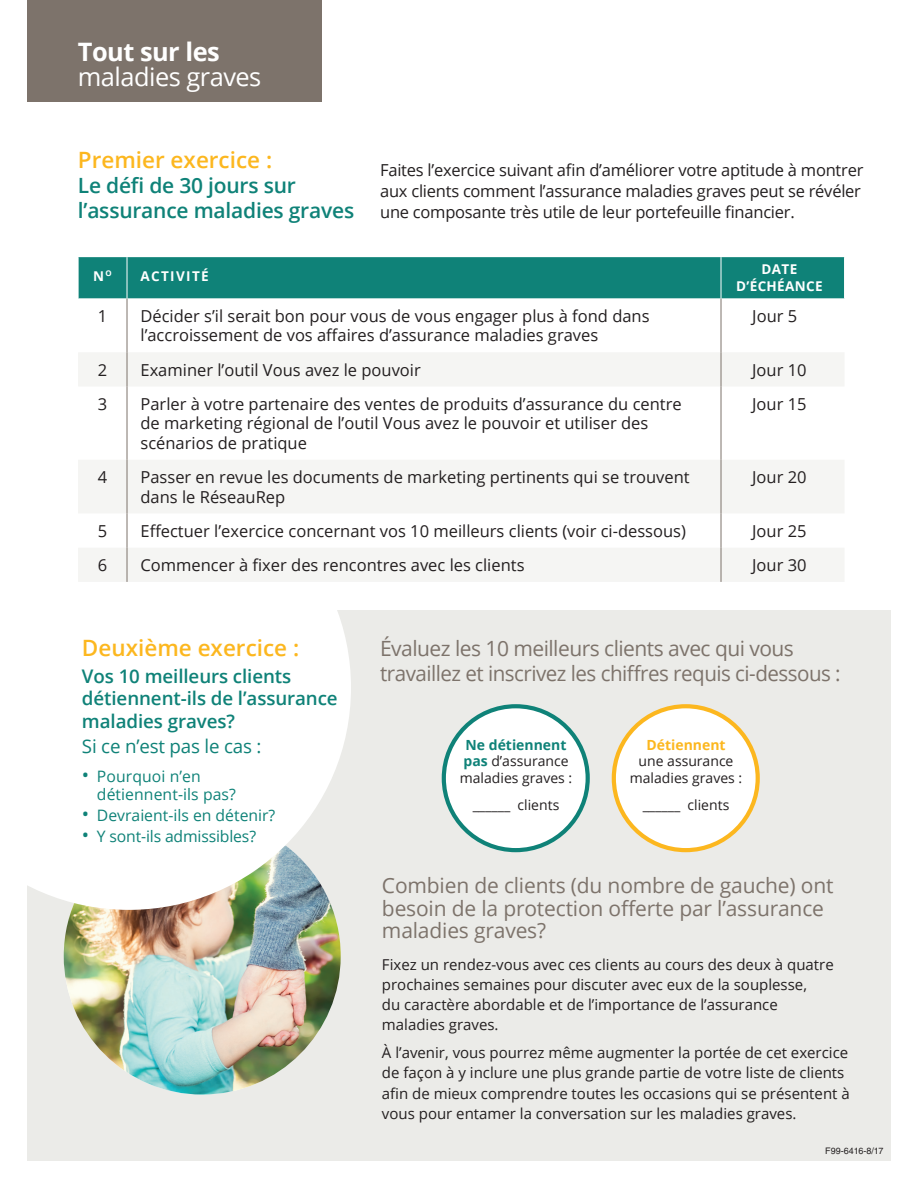
<style>
.page{position:relative;width:918px;height:1188px;background:#fff}
.page>*{position:absolute;margin:0;border:0;box-sizing:border-box;transform-origin:0 0}
.t1{font:25.35px "Open Sans";letter-spacing:-.02em;color:#fff}
.t2{font:700 25.35px "Open Sans";letter-spacing:-.02em;color:#fff}
.t3{font:600 22.5px "Open Sans";color:#fcb71f}
.t4{font:21px/22.5px "Open Sans";letter-spacing:-.01em;color:#7d736b}
.t5{font:600 21px/25.2px "Open Sans";letter-spacing:-.01em;color:#0f8278}
.t6{font:600 18.75px/22.5px "Open Sans";letter-spacing:-.005em;color:#0f8278}
.t7{font:18.75px "Open Sans";letter-spacing:-.01em;color:#0f8278}
.t8{font:16.5px/19.5px "Open Sans";color:#231f20}
.t9{font:15.75px/18px "Open Sans";color:#0f8278}
.t10{font:15px/20.2px "Open Sans";color:#231f20}
.t11{font:13.95px/16.8px "Open Sans";color:#231f20;text-align:center}
.t12{font:700 13.95px "Open Sans";color:#fcb71f}
.t13{font:700 13.5px/16.5px "Open Sans";letter-spacing:.025em;color:#fff;text-align:center}
.t14{font:700 13.5px "Open Sans";letter-spacing:.1em;color:#fff}
.t15{font:9px "Helvetica LT Std";color:#231f20}
.s1{font-size:19.5px}
.s2{font-weight:700;color:#0f8278}
</style>
<div class="page">
<div style="left:27px;top:610px;width:864px;height:551px;background:#ebebe8"></div>
<img style="left:64px;top:910px;width:277px;height:185px">
<div style="left:27px;top:0;width:295px;height:102px;background:#7d736b"></div>
<svg style="left:27px;top:610px;width:324px;height:300px;background:#f8f9f8"></svg>
<div style="left:79px;top:257px;width:765px;height:42px;background:#0f8278"></div>
<svg style="left:78px;top:352px;width:766px;height:230px;fill:#f5f5f3"></svg>
<hr style="left:127px;top:257px;width:1px;height:42px;background:#fff">
<hr style="left:721px;top:257px;width:1px;height:42px;background:#fff">
<hr style="left:127px;top:299px;width:1px;height:53px;background:#7d736b">
<hr style="left:721px;top:299px;width:1px;height:53px;background:#7d736b">
<hr style="left:127px;top:352px;width:1px;height:35px;background:#7d736b">
<hr style="left:721px;top:352px;width:1px;height:35px;background:#7d736b">
<hr style="left:127px;top:387px;width:1px;height:73px;background:#7d736b">
<hr style="left:721px;top:387px;width:1px;height:73px;background:#7d736b">
<hr style="left:127px;top:460px;width:1px;height:53px;background:#7d736b">
<hr style="left:721px;top:460px;width:1px;height:53px;background:#7d736b">
<hr style="left:127px;top:513px;width:1px;height:35px;background:#7d736b">
<hr style="left:721px;top:513px;width:1px;height:35px;background:#7d736b">
<hr style="left:127px;top:548px;width:1px;height:34px;background:#7d736b">
<hr style="left:721px;top:548px;width:1px;height:34px;background:#7d736b">
<div style="left:444px;top:706px;width:144px;height:144px;background:#fff;border-radius:50%"></div>
<div style="left:442px;top:704px;width:148px;height:148px;border:4px solid #0f8278;border-radius:50%"></div>
<div style="left:614px;top:706px;width:144px;height:144px;background:#fff;border-radius:50%"></div>
<div style="left:612px;top:704px;width:148px;height:148px;border:4px solid #fcb71f;border-radius:50%"></div>
<h1 class="t2" style="left:78px;top:33px;width:143px">Tout sur les</h1>
<h1 class="t1" style="left:78px;top:60px;width:185px">maladies graves</h1>
<h2 class="t3" style="left:78px;top:144px;width:196px">Premier exercice :</h2>
<p class="t5" style="left:78px;top:172px;width:278px">Le défi de 30 jours sur l’assurance maladies graves</p>
<p class="t8" style="left:380px;top:159px;width:485px;line-height:21px">Faites l’exercice suivant afin d’améliorer votre aptitude à montrer aux clients comment l’assurance maladies graves peut se révéler une composante très utile de leur portefeuille financier.</p>
<p class="t13" style="left:93px;top:268px;width:20px">N<sup>O</sup></p>
<p class="t14" style="left:141px;top:267px;width:70px">ACTIVITÉ</p>
<p class="t13" style="left:736px;top:261px;width:88px">DATE<br>D’ÉCHÉANCE</p>
<p class="t8" style="left:98px;top:306px;width:11px">1</p>
<p class="t8" style="left:141px;top:306px;width:511px">Décider s’il serait bon pour vous de vous engager plus à fond dans l’accroissement de vos affaires d’assurance maladies graves</p>
<p class="t8" style="left:752px;top:306px;width:46px">Jour 5</p>
<p class="t8" style="left:98px;top:360px;width:11px">2</p>
<p class="t8" style="left:141px;top:360px;width:282px">Examiner l’outil Vous avez le pouvoir</p>
<p class="t8" style="left:752px;top:360px;width:56px">Jour 10</p>
<p class="t8" style="left:98px;top:394px;width:11px">3</p>
<p class="t8" style="left:141px;top:394px;width:543px">Parler à votre partenaire des ventes de produits d’assurance du centre de marketing régional de l’outil Vous avez le pouvoir et utiliser des scénarios de pratique</p>
<p class="t8" style="left:752px;top:394px;width:56px">Jour 15</p>
<p class="t8" style="left:98px;top:467px;width:11px">4</p>
<p class="t8" style="left:141px;top:467px;width:551px">Passer en revue les documents de marketing pertinents qui se trouvent dans le RéseauRep</p>
<p class="t8" style="left:752px;top:467px;width:56px">Jour 20</p>
<p class="t8" style="left:98px;top:521px;width:11px">5</p>
<p class="t8" style="left:141px;top:521px;width:547px">Effectuer l’exercice concernant vos 10 meilleurs clients (voir ci-dessous)</p>
<p class="t8" style="left:752px;top:521px;width:56px">Jour 25</p>
<p class="t8" style="left:98px;top:555px;width:11px">6</p>
<p class="t8" style="left:141px;top:555px;width:386px">Commencer à fixer des rencontres avec les clients</p>
<p class="t8" style="left:752px;top:555px;width:56px">Jour 30</p>
<h2 class="t3" style="left:82px;top:633px;width:219px">Deuxième exercice :</h2>
<p class="t6" style="left:82px;top:664px;width:257px">Vos 10 meilleurs clients détiennent-ils de l’assurance maladies graves?</p>
<p class="t7" style="left:82px;top:733px;width:181px">Si ce n’est pas le cas :</p>
<p class="t9" style="left:97px;top:766px;width:141px;text-indent:-15px"><span class="s1">•</span> Pourquoi n’en détiennent-ils pas?</p>
<p class="t9" style="left:82px;top:805px;width:195px"><span class="s1">•</span> Devraient-ils en détenir?</p>
<p class="t9" style="left:82px;top:826px;width:176px"><span class="s1">•</span> Y sont-ils admissibles?</p>
<p class="t4" style="left:380px;top:635px;width:462px;line-height:25.2px">Évaluez les 10 meilleurs clients avec qui vous travaillez et inscrivez les chiffres requis ci-dessous :</p>
<p class="t11" style="left:460px;top:736px;width:114px"><span class="s2">Ne détiennent pas</span> d’assurance maladies graves :</p>
<p class="t11" style="left:473px;top:796px;width:88px">______ clients</p>
<p class="t12" style="left:646px;top:735px;width:81px">Détiennent</p>
<p class="t11" style="left:630px;top:753px;width:114px">une assurance maladies graves :</p>
<p class="t11" style="left:643px;top:796px;width:88px">______ clients</p>
<p class="t4" style="left:382px;top:874px;width:453px">Combien de clients (du nombre de gauche) ont besoin de la protection offerte par l’assurance maladies graves?</p>
<p class="t10" style="left:382px;top:954px;width:453px">Fixez un rendez-vous avec ces clients au cours des deux à quatre prochaines semaines pour discuter avec eux de la souplesse,<br>du caractère abordable et de l’importance de l’assurance maladies graves.</p>
<p class="t10" style="left:382px;top:1042px;width:469px">À l’avenir, vous pourrez même augmenter la portée de cet exercice de façon à y inclure une plus grande partie de votre liste de clients afin de mieux comprendre toutes les occasions qui se présentent à vous pour entamer la conversation sur les maladies graves.</p>
<p class="t15" style="left:825px;top:1146px;width:60px">F99-6416-8/17</p>
</div>
